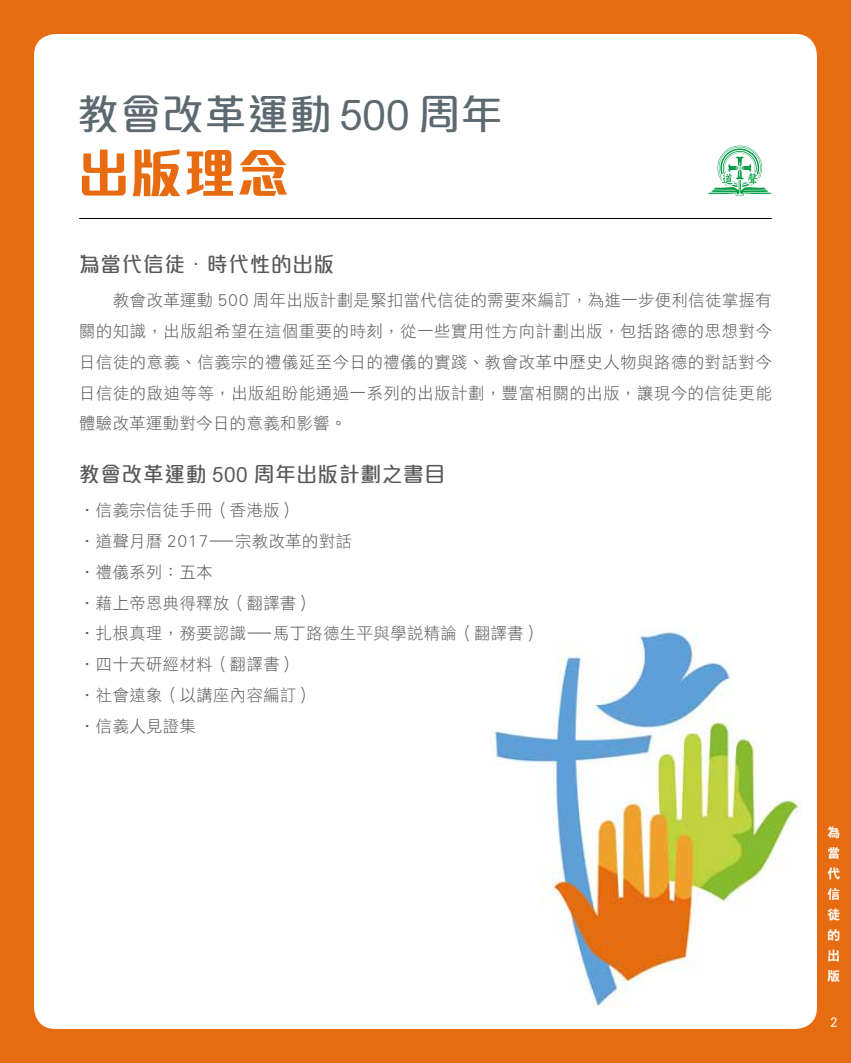
<style>
.page{position:relative;width:851px;height:1063px;background:#fff}
.page>*{position:absolute;margin:0;border:0;box-sizing:border-box;transform-origin:0 0}
.t1{font:800 52.5px "M Elle HK";color:#e66b11}
.t2{font:500 42px "M Elle HK";letter-spacing:.01em;color:#5d6970}
.t3{font:500 21px "M Elle HK";letter-spacing:.035em;color:#595757}
.t4{font:16.5px/30.8px "DF Li Hei HK W3";letter-spacing:.035em;color:#595757;text-align:justify}
</style>
<div class="page">
<div style="left:0;top:0;width:850px;height:1063px;background:#e66b11"></div>
<div style="left:34px;top:34px;width:782px;height:995px;background:#fff;border-radius:21px"></div>
<svg style="left:827px;top:826px;width:12px;height:201px"></svg>
<img style="left:489px;top:631px;width:310px;height:377px">
<hr style="left:79px;top:218px;width:692px;height:1px;background:#000">
<svg style="left:708px;top:146px;width:63px;height:50px"></svg>
<h2 class="t2" style="left:77px;top:93px;width:426px">教會改革運動 500 周年</h2>
<h1 class="t1" style="left:77px;top:147px;width:213px">出版理念</h1>
<p class="t3" style="left:79px;top:253px;width:256px">為當代信徒．時代性的出版</p>
<p class="t4" style="left:79px;top:285px;width:694px;text-indent:34px">教會改革運動 500 周年出版計劃是緊扣當代信徒的需要來編訂，為進一步便利信徒掌握有關的知識，出版組希望在這個重要的時刻，從一些實用性方向計劃出版，包括路德的思想對今日信徒的意義、信義宗的禮儀延至今日的禮儀的實踐、教會改革中歷史人物與路德的對話對今日信徒的啟迪等等，出版組盼能通過一系列的出版計劃，豐富相關的出版，讓現今的信徒更能體驗改革運動對今日的意義和影響。</p>
<p class="t3" style="left:79px;top:463px;width:367px">教會改革運動 500 周年出版計劃之書目</p>
<p class="t4" style="left:79px;top:495px;width:219px">•信義宗信徒手冊（香港版）</p>
<p class="t4" style="left:79px;top:526px;width:274px">•道聲月曆 2017—宗教改革的對話</p>
<p class="t4" style="left:79px;top:556px;width:135px">•禮儀系列：五本</p>
<p class="t4" style="left:79px;top:587px;width:235px">•藉上帝恩典得釋放（翻譯書）</p>
<p class="t4" style="left:79px;top:618px;width:463px">•扎根真理，務要認識—馬丁路德生平與學說精論（翻譯書）</p>
<p class="t4" style="left:79px;top:649px;width:219px">•四十天研經材料（翻譯書）</p>
<p class="t4" style="left:79px;top:679px;width:235px">•社會遠象（以講座內容編訂）</p>
<p class="t4" style="left:79px;top:710px;width:118px">•信義人見證集</p>
</div>
